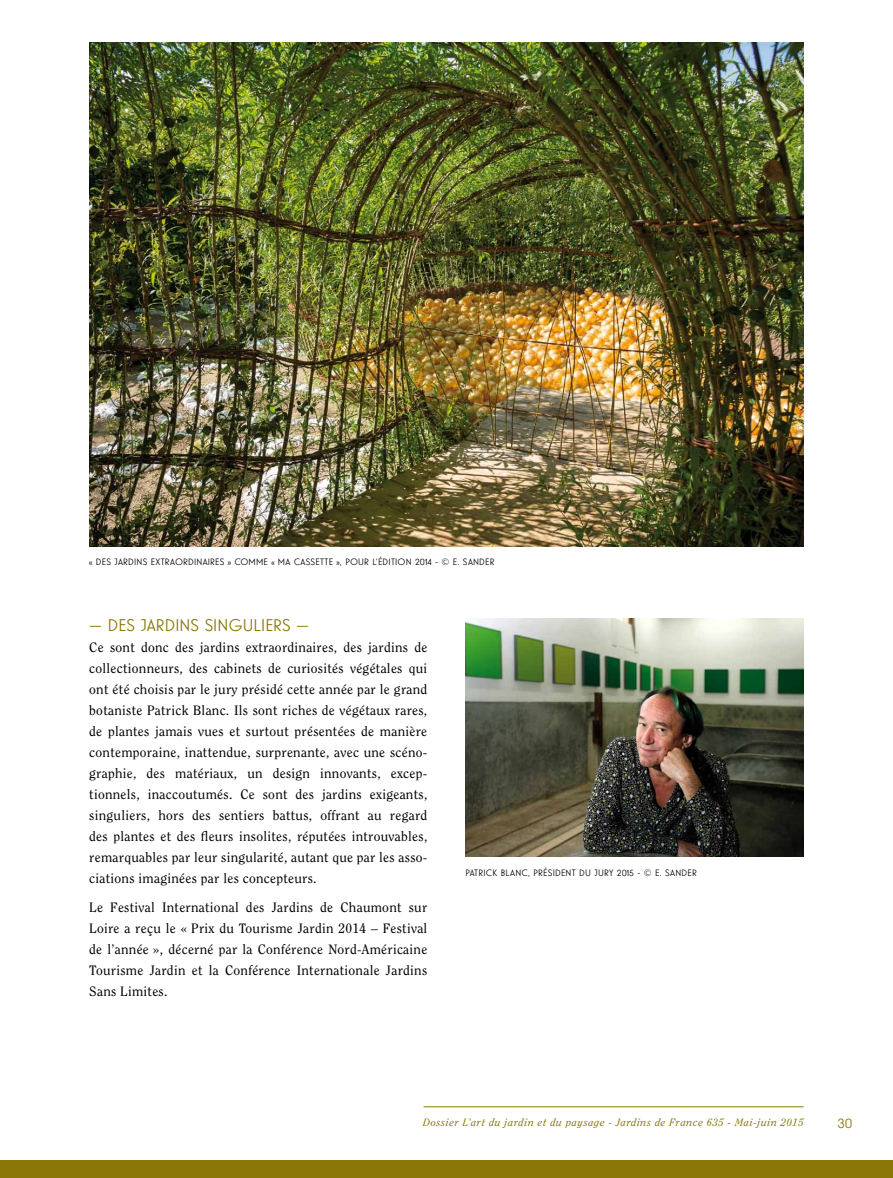
<style>
.page{position:relative;width:893px;height:1178px;background:#fff}
.page>*{position:absolute;margin:0;border:0;box-sizing:border-box;transform-origin:0 0}
.t1{font:16.5px "Guildford Pro";color:#8a7707}
.t2{font:13.5px/21px "Clearface Std";letter-spacing:.02em;color:#000;text-align:justify}
.t3{font:13.5px "Guildford Pro";color:#8a7707}
.t4{font:italic 10.5px "Clearface Std";letter-spacing:.06em;color:#8a7707}
.t5{font:9px "Guildford Pro";letter-spacing:.02em;color:#000}
</style>
<div class="page">
<hr style="left:424px;top:1106px;width:380px;height:1px;background:#8a7707">
<div style="left:0;top:1160px;width:893px;height:18px;background:#8a7707"></div>
<img style="left:89px;top:43px;width:715px;height:503px">
<img style="left:466px;top:618px;width:338px;height:238px">
<p class="t5" style="left:89px;top:556px;width:407px">« D ES JARDINS EXTRAORDINAIRES » COMME « MA CASSETTE », POUR L’ÉDITION 2014 - © E. SANDER</p>
<p class="t1" style="left:89px;top:614px;width:221px">— DES JARDINS SINGULIERS —</p>
<p class="t2" style="left:89px;top:636px;width:340px">Ce sont donc des jardins extraordinaires, des jardins de collectionneurs, des cabinets de curiosités végétales qui ont été choisis par le jury présidé cette année par le grand botaniste Patrick Blanc. Ils sont riches de végétaux rares, de plantes jamais vues et surtout présentées de manière contemporaine, inattendue, surprenante, avec une scéno&shy;graphie, des matériaux, un design innovants, excep&shy;tionnels, inaccoutumés. Ce sont des jardins exigeants, singuliers, hors des sentiers battus, offrant au regard des plantes et des fleurs insolites, réputées introuvables, remarquables par leur singularité, autant que par les asso&shy;ciations imaginées par les concepteurs.</p>
<p class="t2" style="left:89px;top:897px;width:340px">Le Festival International des Jardins de Chaumont sur Loire a reçu le « Prix du Tourisme Jardin 2014 – Festival de l’année », décerné par la Conférence Nord-Américaine Tourisme Jardin et la Conférence Internationale Jardins Sans Limites.</p>
<p class="t5" style="left:466px;top:867px;width:233px">PATRICK BLANC, PRÉSIDENT DU JURY 2015 - © E. SANDER</p>
<p class="t4" style="left:423px;top:1116px;width:382px">Dossier L’art du jardin et du paysage - Jardins de France 635 - Mai-juin 2015</p>
<p class="t3" style="left:838px;top:1114px;width:16px">30</p>
</div>
